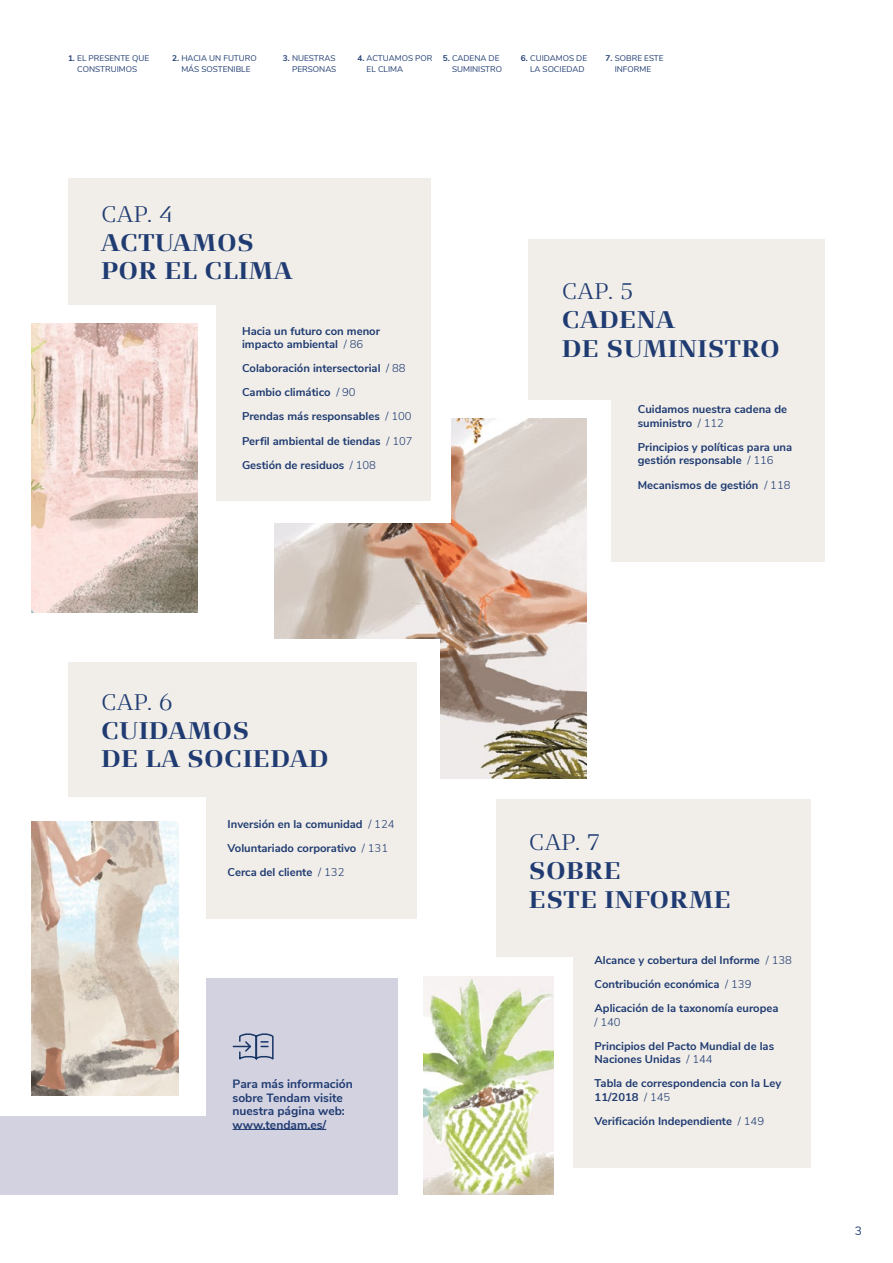
<style>
.page{position:relative;width:893px;height:1263px;background:#fff}
.page>*{position:absolute;margin:0;border:0;box-sizing:border-box;transform-origin:0 0}
.t1{font:700 24px/28.8px "Signa Serif Pro";letter-spacing:.01em;color:#1f3b71}
.t2{font:300 22.5px "Signa Serif Pro";letter-spacing:.01em;color:#1f3b71}
.t3{font:700 12px/13.5px "Nunito Sans";color:#1f3b71}
.t4{font:12px "Nunito";color:#1f3b71}
.t5{font:700 11.25px/24.2px "Nunito Sans";color:#1f3b71}
.t6{font:300 11.25px "Nunito Sans";color:#1f3b71}
.t7{font:8.25px/10.5px "Nunito";color:#1f3b71;text-align:center}
.s1{font-weight:700}
.s2{font-weight:300}
</style>
<div class="page">
<div style="left:529px;top:239px;width:296px;height:322px;background:#f1eee9"></div>
<div style="left:483px;top:400px;width:128px;height:246px;background:#fff"></div>
<img style="left:275px;top:419px;width:311px;height:359px">
<div style="left:258px;top:367px;width:193px;height:156px;background:#fff"></div>
<div style="left:68px;top:179px;width:362px;height:322px;background:#f1eee9"></div>
<div style="left:496px;top:799px;width:315px;height:369px;background:#f1eee9"></div>
<div style="left:61px;top:305px;width:154px;height:246px;background:#fff"></div>
<div style="left:450px;top:957px;width:123px;height:226px;background:#fff"></div>
<div style="left:0;top:978px;width:397px;height:217px;background:#d3d2e1"></div>
<img style="left:31px;top:323px;width:166px;height:289px">
<img style="left:423px;top:977px;width:130px;height:218px">
<div style="left:255px;top:639px;width:184px;height:177px;background:#fff"></div>
<div style="left:68px;top:662px;width:349px;height:256px;background:#f1eee9"></div>
<div style="left:0;top:797px;width:206px;height:318px;background:#fff"></div>
<img style="left:31px;top:822px;width:148px;height:273px">
<hr style="left:233px;top:1129px;width:93px;height:1px;background:#1f3b71">
<svg style="left:232px;top:1033px;width:42px;height:27px"></svg>
<p class="t7" style="left:68px;top:53px;width:83px"><span class="s1">1.</span> EL PRESENTE QUE<br>CONSTRUIMOS</p>
<p class="t7" style="left:172px;top:53px;width:86px"><span class="s1">2.</span> HACIA UN FUTURO<br>MÁS SOSTENIBLE</p>
<p class="t7" style="left:283px;top:53px;width:55px;text-align:right"><span class="s1">3.</span> NUESTRAS<br>PERSONAS</p>
<p class="t7" style="left:367px;top:53px;width:67px;text-align:left;text-indent:-9px"><span class="s1">4.</span> ACTUAMOS POR<br>EL CLIMA</p>
<p class="t7" style="left:452px;top:53px;width:52px;text-align:left;text-indent:-9px"><span class="s1">5.</span> CADENA DE<br>SUMINISTRO</p>
<p class="t7" style="left:530px;top:53px;width:58px;text-align:left;text-indent:-9px"><span class="s1">6.</span> CUIDAMOS DE<br>LA SOCIEDAD</p>
<p class="t7" style="left:605px;top:53px;width:60px"><span class="s1">7.</span> SOBRE ESTE<br>INFORME</p>
<h2 class="t2" style="left:101px;top:198px;width:74px">CAP. 4</h2>
<h1 class="t1" style="left:101px;top:227px;width:193px">ACTUAMOS<br>POR EL CLIMA</h1>
<p class="t5" style="left:242px;top:323px;width:139px;line-height:13.5px">Hacia un futuro con menor impacto ambiental <span class="s2">/ 86</span></p>
<p class="t5" style="left:242px;top:356px;width:172px">Colaboración intersectorial <span class="s2">/ 88<br></span>Cambio climático <span class="s2">/ 90<br></span>Prendas más responsables <span class="s2">/ 100<br></span>Perfil ambiental de tiendas <span class="s2">/ 107<br></span>Gestión de residuos <span class="s2">/ 108</span></p>
<h2 class="t2" style="left:562px;top:276px;width:74px">CAP. 5</h2>
<h1 class="t1" style="left:562px;top:304px;width:219px">CADENA<br>DE SUMINISTRO</h1>
<p class="t5" style="left:638px;top:402px;width:151px;line-height:13.5px">Cuidamos nuestra cadena de suministro <span class="s2">/ 112</span></p>
<p class="t5" style="left:638px;top:440px;width:156px;line-height:13.5px">Principios y políticas para una gestión responsable <span class="s2">/ 116</span></p>
<p class="t5" style="left:638px;top:472px;width:154px">Mecanismos de gestión <span class="s2">/ 118</span></p>
<h2 class="t2" style="left:101px;top:686px;width:73px">CAP. 6</h2>
<h1 class="t1" style="left:101px;top:715px;width:229px">CUIDAMOS<br>DE LA SOCIEDAD</h1>
<p class="t5" style="left:228px;top:811px;width:168px">Inversión en la comunidad <span class="s2">/ 124<br></span>Voluntariado corporativo <span class="s2">/ 131<br></span>Cerca del cliente <span class="s2">/ 132</span></p>
<p class="t3" style="left:233px;top:1076px;width:122px">Para más información sobre Tendam visite nuestra página web: www.tendam.es/</p>
<h2 class="t2" style="left:529px;top:827px;width:73px">CAP. 7</h2>
<h1 class="t1" style="left:529px;top:855px;width:204px">SOBRE<br>ESTE INFORME</h1>
<p class="t5" style="left:595px;top:947px;width:199px">Alcance y cobertura del Informe <span class="s2">/ 138<br></span>Contribución económica <span class="s2">/ 139<br></span>Aplicación de la taxonomía europea</p>
<p class="t6" style="left:595px;top:1013px;width:28px">/ 140</p>
<p class="t5" style="left:595px;top:1038px;width:181px;line-height:13.5px">Principios del Pacto Mundial de las<br>Naciones Unidas <span class="s2">/ 144</span></p>
<p class="t5" style="left:595px;top:1076px;width:188px;line-height:13.5px">Tabla de correspondencia con la Ley<br>11/2018 <span class="s2">/ 145</span></p>
<p class="t5" style="left:595px;top:1108px;width:171px">Verificación Independiente <span class="s2">/ 149</span></p>
<p class="t4" style="left:855px;top:1222px;width:9px">3</p>
</div>
